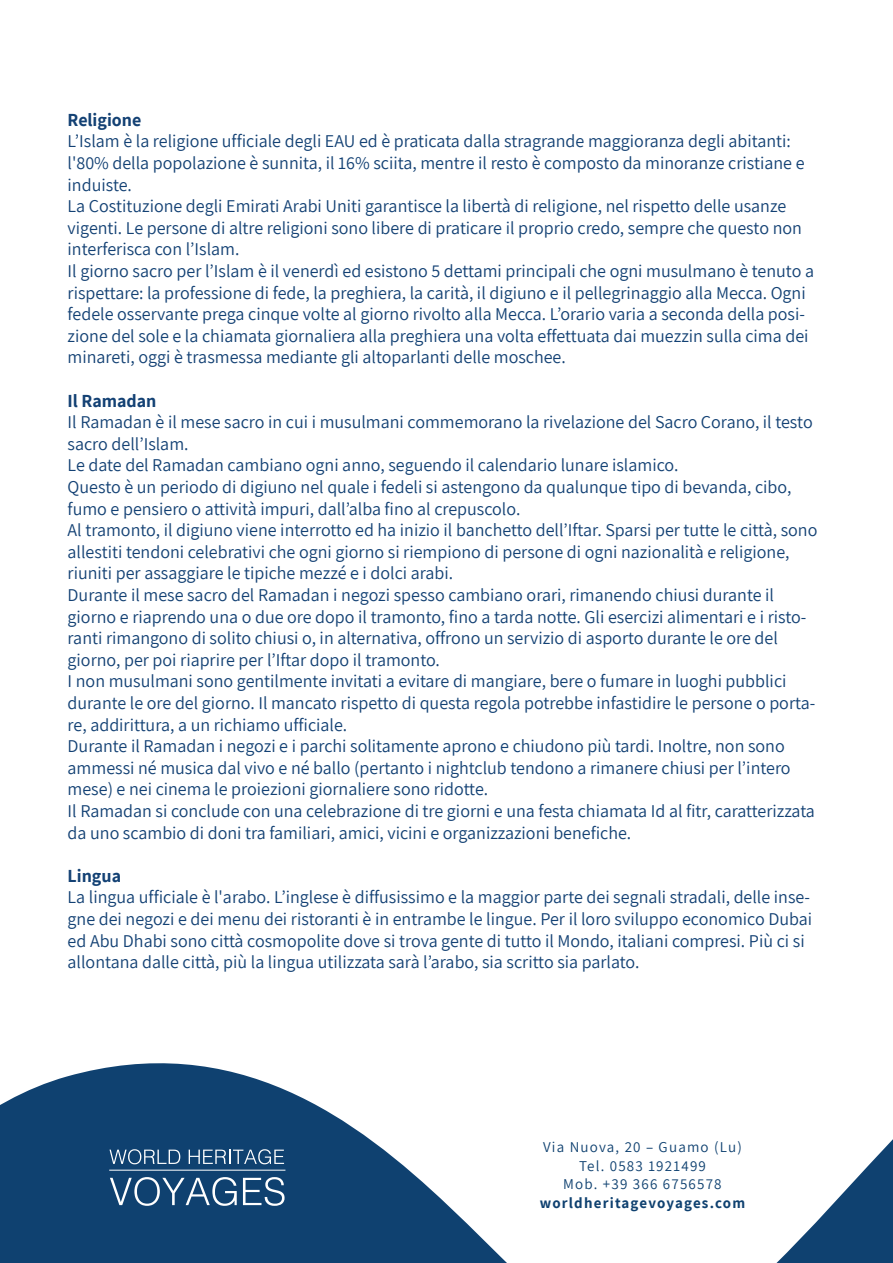
<style>
.page{position:relative;width:893px;height:1263px;background:#fff}
.page>*{position:absolute;margin:0;border:0;box-sizing:border-box;transform-origin:0 0}
.t1{font:18px/21.6px "Assistant";color:#134174}
.t2{font:700 18px "Assistant";color:#134174}
.t3{font:15px/18.6px "Assistant";letter-spacing:.08em;color:#0f4170;text-align:center}
.t4{font:700 15px "Assistant";letter-spacing:.08em;color:#0f4170}
</style>
<div class="page">
<svg style="left:0;top:1063px;width:893px;height:200px"></svg>
<svg style="left:109px;top:1149px;width:71px;height:15px"></svg>
<svg style="left:189px;top:1149px;width:95px;height:15px"></svg>
<svg style="left:110px;top:1177px;width:127px;height:29px;background:#446a8f"></svg>
<svg style="left:243px;top:1177px;width:42px;height:29px"></svg>
<hr style="left:109px;top:1170px;width:176px;height:1px;background:#fff">
<p class="t2" style="left:68px;top:107px;width:75px">Religione</p>
<p class="t1" style="left:68px;top:130px;width:748px">L’Islam è la religione ufficiale degli EAU ed è praticata dalla stragrande maggioranza degli abitanti: l'80% della popolazione è sunnita, il 16% sciita, mentre il resto è composto da minoranze cristiane e induiste.<br>La Costituzione degli Emirati Arabi Uniti garantisce la libertà di religione, nel rispetto delle usanze vigenti. Le persone di altre religioni sono libere di praticare il proprio credo, sempre che questo non interferisca con l’Islam.<br>Il giorno sacro per l’Islam è il venerdì ed esistono 5 dettami principali che ogni musulmano è tenuto a rispettare: la professione di fede, la preghiera, la carità, il digiuno e il pellegrinaggio alla Mecca. Ogni fedele osservante prega cinque volte al giorno rivolto alla Mecca. L’orario varia a seconda della posi&shy;zione del sole e la chiamata giornaliera alla preghiera una volta effettuata dai muezzin sulla cima dei minareti, oggi è trasmessa mediante gli altoparlanti delle moschee.</p>
<p class="t2" style="left:68px;top:388px;width:90px">Il Ramadan</p>
<p class="t1" style="left:68px;top:410px;width:751px">Il Ramadan è il mese sacro in cui i musulmani commemorano la rivelazione del Sacro Corano, il testo sacro dell’Islam.<br>Le date del Ramadan cambiano ogni anno, seguendo il calendario lunare islamico.<br>Questo è un periodo di digiuno nel quale i fedeli si astengono da qualunque tipo di bevanda, cibo, fumo e pensiero o attività impuri, dall’alba fino al crepuscolo.<br>Al tramonto, il digiuno viene interrotto ed ha inizio il banchetto dell’Iftar. Sparsi per tutte le città, sono allestiti tendoni celebrativi che ogni giorno si riempiono di persone di ogni nazionalità e religione, riuniti per assaggiare le tipiche mezzé e i dolci arabi.<br>Durante il mese sacro del Ramadan i negozi spesso cambiano orari, rimanendo chiusi durante il giorno e riaprendo una o due ore dopo il tramonto, fino a tarda notte. Gli esercizi alimentari e i risto&shy;ranti rimangono di solito chiusi o, in alternativa, offrono un servizio di asporto durante le ore del giorno, per poi riaprire per l’Iftar dopo il tramonto.<br>I non musulmani sono gentilmente invitati a evitare di mangiare, bere o fumare in luoghi pubblici durante le ore del giorno. Il mancato rispetto di questa regola potrebbe infastidire le persone o porta&shy;re, addirittura, a un richiamo ufficiale.<br>Durante il Ramadan i negozi e i parchi solitamente aprono e chiudono più tardi. Inoltre, non sono ammessi né musica dal vivo e né ballo (pertanto i nightclub tendono a rimanere chiusi per l’intero mese) e nei cinema le proiezioni giornaliere sono ridotte.<br>Il Ramadan si conclude con una celebrazione di tre giorni e una festa chiamata Id al fitr, caratterizzata da uno scambio di doni tra familiari, amici, vicini e organizzazioni benefiche.</p>
<p class="t2" style="left:68px;top:863px;width:55px">Lingua</p>
<p class="t1" style="left:68px;top:886px;width:746px">La lingua ufficiale è l'arabo. L’inglese è diffusissimo e la maggior parte dei segnali stradali, delle inse&shy;gne dei negozi e dei menu dei ristoranti è in entrambe le lingue. Per il loro sviluppo economico Dubai ed Abu Dhabi sono città cosmopolite dove si trova gente di tutto il Mondo, italiani compresi. Più ci si allontana dalle città, più la lingua utilizzata sarà l’arabo, sia scritto sia parlato.</p>
<p class="t3" style="left:543px;top:1137px;width:200px">Via Nuova, 20 – Guamo (Lu)<br>Tel. 0583 1921499<br>Mob. +39 366 6756578</p>
<p class="t4" style="left:540px;top:1193px;width:207px">worldheritagevoyages.com</p>
</div>
